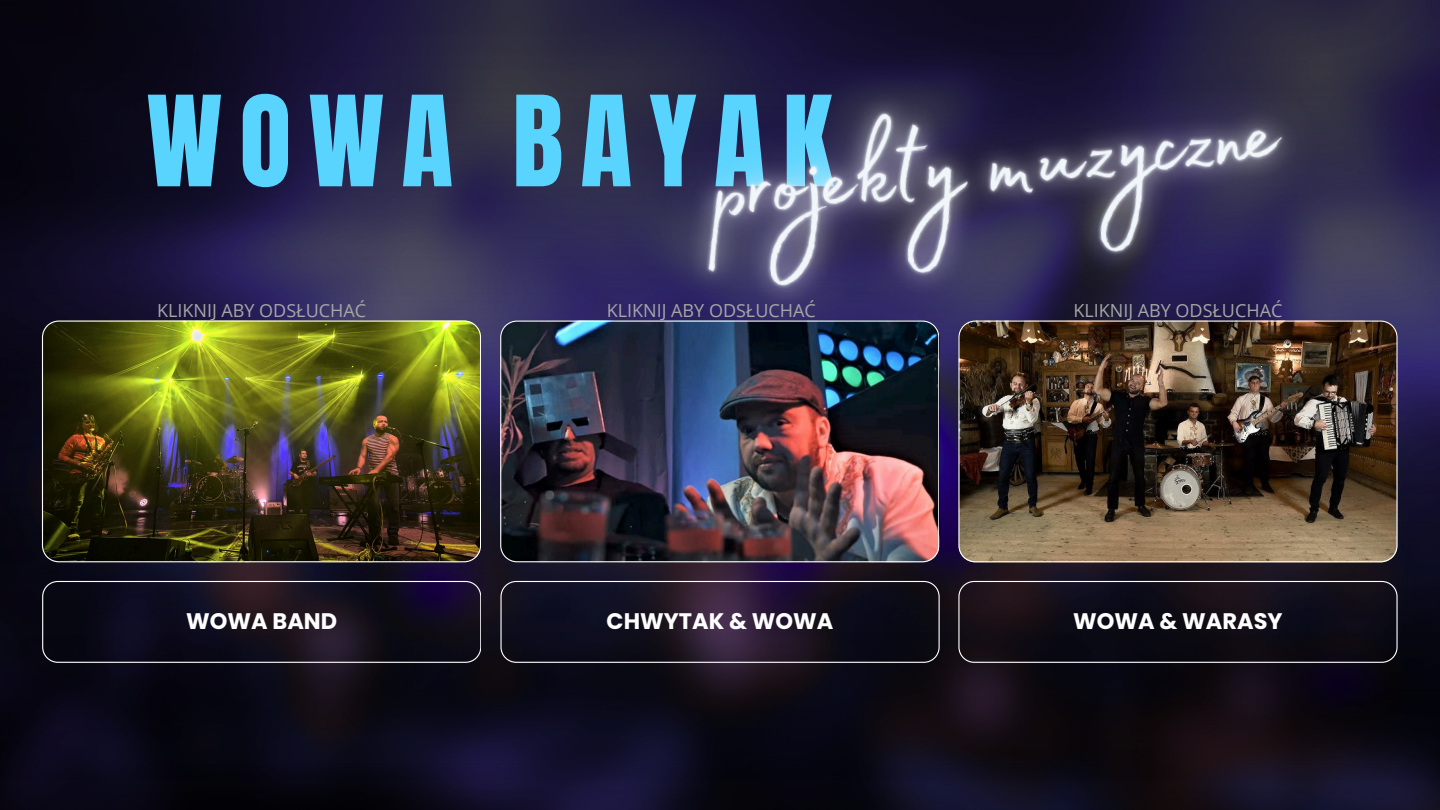
<style>
.page{position:relative;width:1440px;height:810px;background:#fff}
.page>*{position:absolute;margin:0;border:0;box-sizing:border-box;transform-origin:0 0}
.t1{font:106.65px "Anton";letter-spacing:.16em;color:#59d4ff}
.t2{font:700 22.5px "Poppins";color:#fff}
.t3{font:18px "Open Sans";color:#a6a6a6}
</style>
<div class="page">
<img style="left:0;top:0;width:544px;height:81px">
<img style="left:0;top:81px;width:1440px;height:729px">
<img style="left:544px;top:0;width:896px;height:445px">
<img style="left:42px;top:321px;width:439px;height:241px">
<img style="left:500px;top:321px;width:439px;height:241px">
<img style="left:958px;top:321px;width:439px;height:241px">
<svg style="left:42px;top:581px;width:439px;height:82px"></svg>
<svg style="left:500px;top:581px;width:439px;height:82px"></svg>
<svg style="left:958px;top:581px;width:439px;height:82px"></svg>
<p class="t1" style="left:146px;top:65px;width:688px">WOWA BAYAK</p>
<p class="t3" style="left:157px;top:297px;width:211px">KLIKNIJ ABY ODSŁUCHAĆ</p>
<p class="t3" style="left:607px;top:297px;width:211px">KLIKNIJ ABY ODSŁUCHAĆ</p>
<h3 class="t3" style="left:1073px;top:297px;width:211px">KLIKNIJ ABY ODSŁUCHAĆ</h3>
<p class="t2" style="left:186px;top:606px;width:152px">WOWA BAND</p>
<p class="t2" style="left:607px;top:606px;width:228px">CHWYTAK &amp; WOWA</p>
<h3 class="t2" style="left:1073px;top:606px;width:211px">WOWA &amp; WARASY</h3>
</div>
